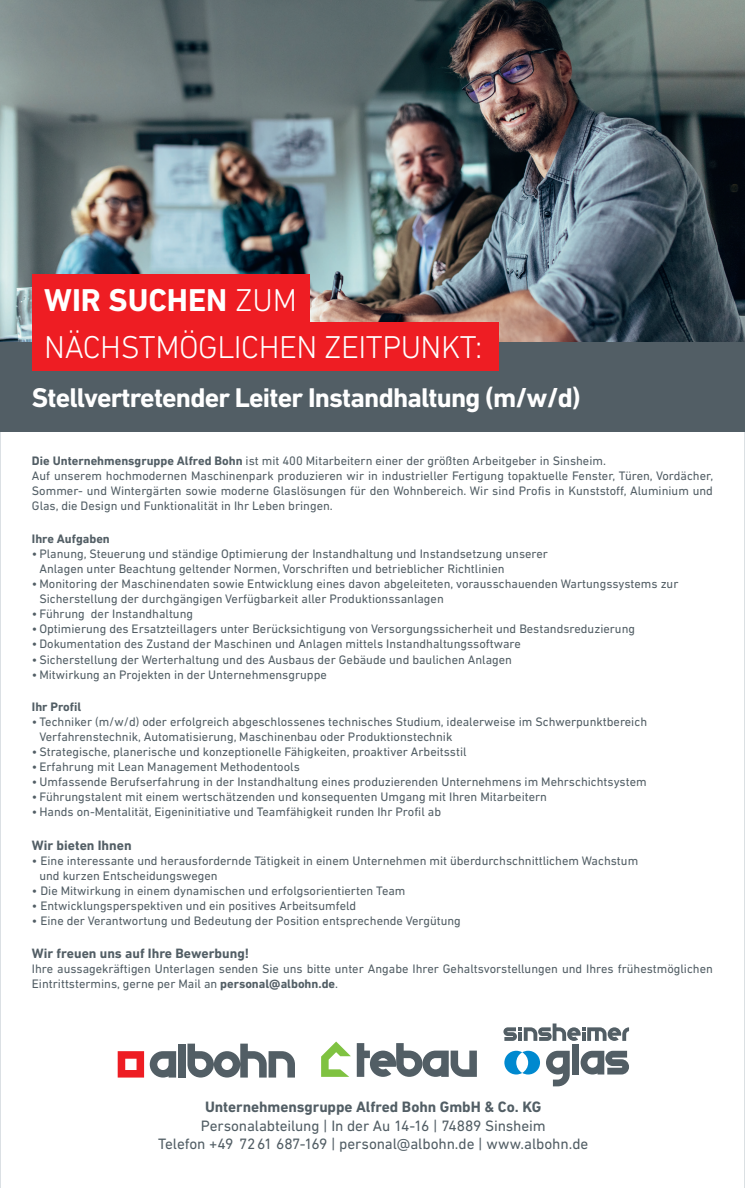
<style>
.page{position:relative;width:745px;height:1188px;background:#fff}
.page>*{position:absolute;margin:0;border:0;box-sizing:border-box;transform-origin:0 0}
.t1{font:300 32.12px "DIN Next LT Pro";letter-spacing:-.015em;color:#fff}
.t2{font:700 32.12px "DIN Next LT Pro";color:#fff}
.t3{font:700 27.5px "DIN Next LT Pro";letter-spacing:-.03em;color:#fff}
.t4{font:15.25px/18.4px "DIN Next LT Pro";letter-spacing:-.01em;color:#525e65;text-align:center}
.t5{font:700 15.25px "DIN Next LT Pro";letter-spacing:-.005em;color:#525e65}
.t6{font:700 13.75px "DIN Next LT Pro";color:#525e65}
.t7{font:12.5px/15px "DIN Next LT Pro";color:#525e65}
.t8{font:700 12.5px "DIN Next LT Pro";color:#525e65}
.s1{font-weight:300}
.s2{font-weight:700}
</style>
<div class="page">
<img style="left:0;top:0;width:744px;height:342px">
<div style="left:0;top:342px;width:744px;height:90px;background:#525e65"></div>
<div style="left:32px;top:322px;width:466px;height:48px;background:#ee1d23"></div>
<div style="left:32px;top:274px;width:277px;height:49px;background:#ee1d23"></div>
<svg style="left:118px;top:1051px;width:26px;height:26px"></svg>
<svg style="left:150px;top:1051px;width:26px;height:26px"></svg>
<svg style="left:187px;top:1043px;width:108px;height:34px"></svg>
<div style="left:178px;top:1043px;width:7px;height:34px;background:#525e65"></div>
<svg style="left:321px;top:1041px;width:29px;height:35px"></svg>
<svg style="left:356px;top:1043px;width:120px;height:33px"></svg>
<svg style="left:504px;top:1050px;width:35px;height:24px"></svg>
<svg style="left:546px;top:1050px;width:23px;height:35px"></svg>
<svg style="left:580px;top:1050px;width:48px;height:24px"></svg>
<div style="left:571px;top:1043px;width:7px;height:31px;background:#525e65"></div>
<svg style="left:503px;top:1023px;width:125px;height:17px"></svg>
<h1 class="t2" style="left:44px;top:281px;width:254px">WIR SUCHEN <span class="s1">ZUM</span></h1>
<h1 class="t1" style="left:44px;top:329px;width:439px">NÄCHSTMÖGLICHEN ZEITPUNKT:</h1>
<h2 class="t3" style="left:32px;top:381px;width:550px">Stellvertretender Leiter Instandhaltung (m/w/d)</h2>
<p class="t7" style="left:32px;top:453px;width:682px"><span class="s2">Die Unternehmensgruppe Alfred Bohn</span> ist mit 400 Mitarbeitern einer der größten Arbeitgeber in Sinsheim.<br>Auf unserem hochmodernen Maschinenpark produzieren wir in industrieller Fertigung topaktuelle Fenster, Türen, Vordächer, Sommer- und Wintergärten sowie moderne Glaslösungen für den Wohnbereich. Wir sind Profis in Kunststoff, Aluminium und Glas, die Design und Funktionalität in Ihr Leben bringen.</p>
<p class="t8" style="left:32px;top:531px;width:79px">Ihre Aufgaben</p>
<p class="t7" style="left:39px;top:546px;width:509px;text-indent:-8px">• Planung, Steuerung und ständige Optimierung der Instandhaltung und Instandsetzung unserer<br>Anlagen unter Beachtung geltender Normen, Vorschriften und betrieblicher Richtlinien</p>
<p class="t7" style="left:39px;top:576px;width:640px;text-indent:-8px">• Monitoring der Maschinendaten sowie Entwicklung eines davon abgeleiteten, vorausschauenden Wartungssystems zur<br>Sicherstellung der durchgängigen Verfügbarkeit aller Produktionssanlagen</p>
<p class="t7" style="left:32px;top:606px;width:163px">• Führung der Instandhaltung</p>
<p class="t7" style="left:32px;top:621px;width:604px">• Optimierung des Ersatzteillagers unter Berücksichtigung von Versorgungssicherheit und Bestandsreduzierung</p>
<p class="t7" style="left:32px;top:636px;width:490px">• Dokumentation des Zustand der Maschinen und Anlagen mittels Instandhaltungssoftware</p>
<p class="t7" style="left:32px;top:651px;width:481px">• Sicherstellung der Werterhaltung und des Ausbaus der Gebäude und baulichen Anlagen</p>
<p class="t7" style="left:32px;top:666px;width:296px">• Mitwirkung an Projekten in der Unternehmensgruppe</p>
<p class="t8" style="left:32px;top:699px;width:51px">Ihr Profil</p>
<p class="t7" style="left:39px;top:714px;width:608px;text-indent:-8px">• Techniker (m/w/d) oder erfolgreich abgeschlossenes technisches Studium, idealerweise im Schwerpunktbereich<br>Verfahrenstechnik, Automatisierung, Maschinenbau oder Produktionstechnik</p>
<p class="t7" style="left:32px;top:744px;width:436px">• Strategische, planerische und konzeptionelle Fähigkeiten, proaktiver Arbeitsstil</p>
<p class="t7" style="left:32px;top:759px;width:269px">• Erfahrung mit Lean Management Methodentools</p>
<p class="t7" style="left:32px;top:774px;width:616px">• Umfassende Berufserfahrung in der Instandhaltung eines produzierenden Unternehmens im Mehrschichtsystem</p>
<p class="t7" style="left:32px;top:789px;width:516px">• Führungstalent mit einem wertschätzenden und konsequenten Umgang mit Ihren Mitarbeitern</p>
<p class="t7" style="left:32px;top:804px;width:410px">• Hands on-Mentalität, Eigeninitiative und Teamfähigkeit runden Ihr Profil ab</p>
<p class="t6" style="left:32px;top:837px;width:101px">Wir bieten Ihnen</p>
<p class="t7" style="left:39px;top:852px;width:600px;text-indent:-8px">• Eine interessante und herausfordernde Tätigkeit in einem Unternehmen mit überdurchschnittlichem Wachstum und kurzen Entscheidungswegen</p>
<p class="t7" style="left:32px;top:882px;width:375px">• Die Mitwirkung in einem dynamischen und erfolgsorientierten Team</p>
<p class="t7" style="left:32px;top:897px;width:325px">• Entwicklungsperspektiven und ein positives Arbeitsumfeld</p>
<p class="t7" style="left:32px;top:912px;width:430px">• Eine der Verantwortung und Bedeutung der Position entsprechende Vergütung</p>
<p class="t6" style="left:32px;top:945px;width:218px">Wir freuen uns auf Ihre Bewerbung!</p>
<p class="t7" style="left:32px;top:960px;width:682px">Ihre aussagekräftigen Unterlagen senden Sie uns bitte unter Angabe Ihrer Gehaltsvorstellungen und Ihres frühestmöglichen<br>Eintrittstermins, gerne per Mail an <span class="s2">personal@albohn.de</span>.</p>
<p class="t5" style="left:205px;top:1097px;width:337px">Unternehmensgruppe Alfred Bohn GmbH &amp; Co. KG</p>
<p class="t4" style="left:158px;top:1115px;width:431px">Personalabteilung | In der Au 14-16 | 74889 Sinsheim<br>Telefon +49 7261 687-169 | personal@albohn.de | www.albohn.de</p>
</div>
